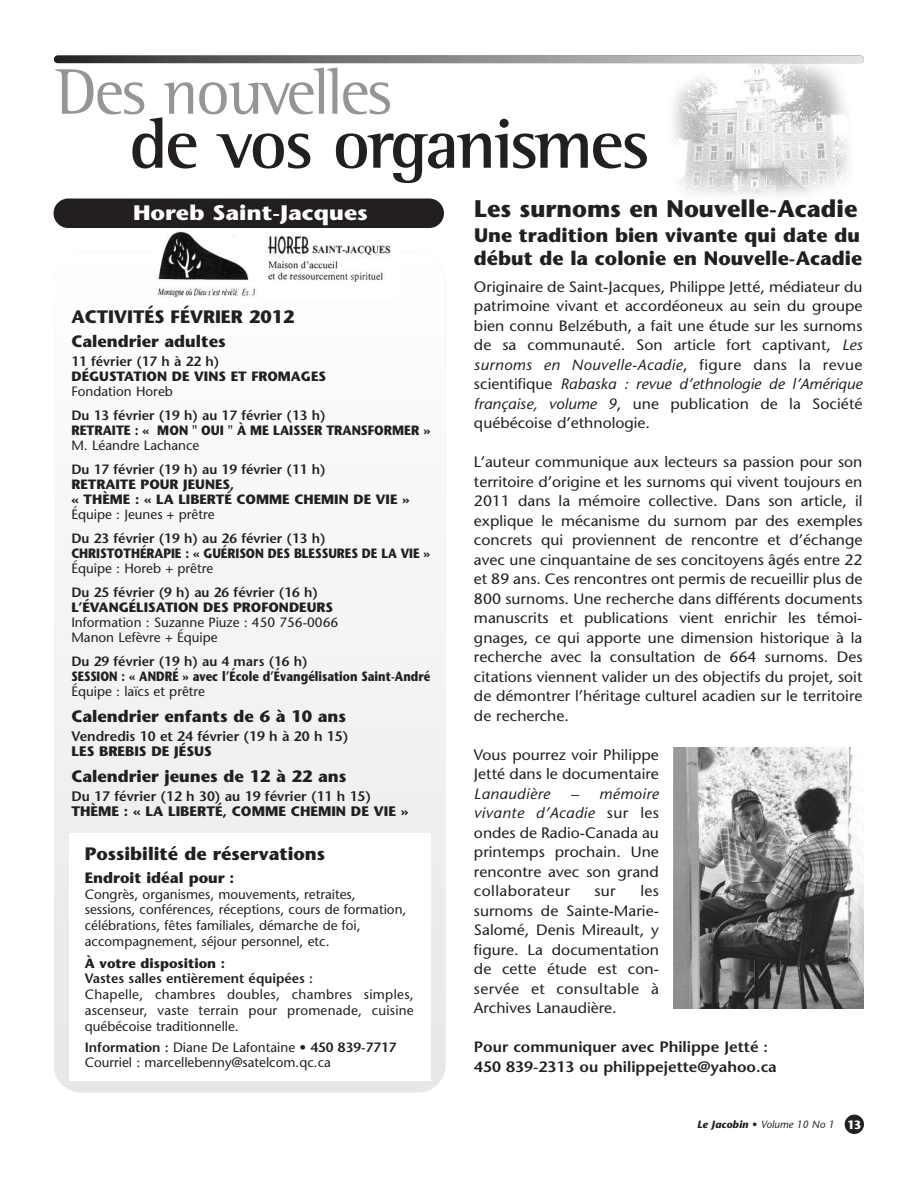
<style>
.page{position:relative;width:918px;height:1188px;background:#fff}
.page>*{position:absolute;margin:0;border:0;box-sizing:border-box;transform-origin:0 0}
.t1{font:700 72px "Rotis Semi Serif";letter-spacing:-.04em;color:#231f20}
.t2{font:66px "Rotis Semi Serif";letter-spacing:-.035em;color:#939598}
.t3{font:700 24px "Stone Sans";color:#231f20}
.t4{font:700 21px "Stone Sans";color:#fff;scale:1.1 1}
.t5{font:700 19.5px/22.5px "Stone Sans";color:#231f20}
.t6{font:700 18px "Stone Sans";color:#231f20}
.t7{font:700 16.5px "Stone Sans";color:#231f20}
.t8{font:15px/19.5px "Stone Sans";color:#231f20;text-align:justify;scale:1.05 1}
.t9{font:600 15px/19.5px "Stone Sans";color:#231f20;scale:1.05 1}
.t10{font:700 15px "Stone Sans";color:#231f20}
.t11{font:italic 15px "Stone Sans";letter-spacing:.025em;color:#231f20;scale:1.05 1}
.t12{font:600 13.8px "Stone Sans";color:#231f20}
.t13{font:700 13.8px "Stone Sans";color:#231f20}
.t14{font:13.5px/15.8px "Stone Sans";color:#231f20}
.t15{font:600 13.5px "Stone Sans";color:#231f20}
.t16{font:700 13.5px/15px "Stone Sans";color:#231f20}
.t17{font:700 13.5px "Stone Sans";color:#231f20;scale:.84 1}
.t18{font:700 13.5px "Stone Sans";color:#231f20;scale:.88 1}
.t19{font:700 13.5px "Stone Sans";color:#231f20;scale:.92 1}
.t20{font:italic 10.5px "Stone Sans";color:#231f20}
.s1{font-style:italic}
.s2{font-weight:600}
.s3{font-weight:700}
.s4{font-weight:700;font-style:normal;font-size:12px;color:#fff}
</style>
<div class="page">
<div style="left:845px;top:1115px;width:19px;height:19px;background:#231f20;border-radius:50%"></div>
<img style="left:654px;top:55px;width:202px;height:141px">
<svg style="left:54px;top:56px;width:810px;height:7px;background:#88888b"></svg>
<img style="left:674px;top:748px;width:190px;height:261px">
<div style="left:54px;top:199px;width:390px;height:29px;background:#231f20;border-radius:15px"></div>
<div style="left:54px;top:253px;width:391px;height:839px;background:#f5f5f6;border-radius:27px"></div>
<img style="left:158px;top:231px;width:234px;height:66px">
<div style="left:69px;top:833px;width:361px;height:248px;background:#fff"></div>
<h2 class="t2" style="left:56px;top:69px;width:338px">Des nouvelles</h2>
<h1 class="t1" style="left:129px;top:119px;width:522px">de vos organismes</h1>
<h3 class="t3" style="left:474px;top:199px;width:385px">Les surnoms en Nouvelle-Acadie</h3>
<h3 class="t5" style="left:474px;top:226px;width:390px">Une tradition bien vivante qui date du début de la colonie en Nouvelle-Acadie</h3>
<p class="t8" style="left:474px;top:278px;width:372px">Originaire de Saint-Jacques, Philippe Jetté, médiateur du patrimoine vivant et accordéoneux au sein du groupe bien connu Belzébuth, a fait une étude sur les surnoms de sa communauté. Son article fort captivant, <span class="s1">Les surnoms en Nouvelle-Acadie</span>, figure dans la revue scientifique <span class="s1">Rabaska : revue d’ethnologie de l’Amérique française, volume 9</span>, une publication de la Société québécoise d’ethnologie.</p>
<p class="t8" style="left:474px;top:454px;width:372px">L’auteur communique aux lecteurs sa passion pour son territoire d’origine et les surnoms qui vivent toujours en 2011 dans la mémoire collective. Dans son article, il explique le mécanisme du surnom par des exemples concrets qui proviennent de rencontre et d’échange avec une cinquantaine de ses concitoyens âgés entre 22 et 89 ans. Ces rencontres ont permis de recueillir plus de 800 surnoms. Une recherche dans différents documents manuscrits et publications vient enrichir les témoi&shy;gnages, ce qui apporte une dimension historique à la recherche avec la consultation de 664 surnoms. Des citations viennent valider un des objectifs du projet, soit de démontrer l’héritage culturel acadien sur le territoire de recherche.</p>
<p class="t8" style="left:474px;top:746px;width:178px">Vous pourrez voir Philippe<br>Jetté dans le documentaire</p>
<p class="t11" style="left:474px;top:788px;width:74px">Lanaudière</p>
<h3 class="t4" style="left:133px;top:205px;width:215px">Horeb Saint-Jacques</h3>
<p class="t6" style="left:71px;top:310px;width:225px">ACTIVITÉS FÉVRIER 2012</p>
<p class="t7" style="left:71px;top:335px;width:156px">Calendrier adultes</p>
<p class="t15" style="left:71px;top:356px;width:149px">11 février (17 h à 22 h)</p>
<p class="t16" style="left:71px;top:370px;width:256px">DÉGUSTATION DE VINS ET FROMAGES</p>
<p class="t14" style="left:71px;top:385px;width:103px">Fondation Horeb</p>
<p class="t15" style="left:71px;top:410px;width:256px">Du 13 février (19 h) au 17 février (13 h)</p>
<p class="t19" style="left:71px;top:425px;width:392px">RETRAITE : « MON " OUI " À ME LAISSER TRANSFORMER »</p>
<p class="t14" style="left:71px;top:439px;width:130px">M. Léandre Lachance</p>
<p class="t15" style="left:71px;top:464px;width:256px">Du 17 février (19 h) au 19 février (11 h)</p>
<p class="t16" style="left:71px;top:478px;width:340px">RETRAITE POUR JEUNES,<br>« THÈME : « LA LIBERTÉ COMME CHEMIN DE VIE »</p>
<p class="t14" style="left:71px;top:508px;width:145px">Équipe : Jeunes + prêtre</p>
<p class="t15" style="left:71px;top:533px;width:256px">Du 23 février (19 h) au 26 février (13 h)</p>
<p class="t18" style="left:71px;top:548px;width:409px">CHRISTOTHÉRAPIE : « GUÉRISON DES BLESSURES DE LA VIE »</p>
<p class="t14" style="left:71px;top:562px;width:143px">Équipe : Horeb + prêtre</p>
<p class="t15" style="left:71px;top:587px;width:248px">Du 25 février (9 h) au 26 février (16 h)</p>
<p class="t16" style="left:71px;top:601px;width:263px">L’ÉVANGÉLISATION DES PROFONDEURS</p>
<p class="t14" style="left:71px;top:616px;width:268px;line-height:15px">Information : Suzanne Piuze : 450 756-0066<br>Manon Lefèvre + Équipe</p>
<p class="t15" style="left:71px;top:656px;width:238px">Du 29 février (19 h) au 4 mars (16 h)</p>
<p class="t17" style="left:71px;top:671px;width:429px">SESSION : « ANDRÉ » avec l’École d’Évangélisation Saint-André</p>
<p class="t14" style="left:71px;top:685px;width:135px">Équipe : laïcs et prêtre</p>
<p class="t7" style="left:71px;top:710px;width:276px">Calendrier enfants de 6 à 10 ans</p>
<p class="t12" style="left:71px;top:731px;width:278px">Vendredis 10 et 24 février (19 h à 20 h 15)</p>
<p class="t13" style="left:71px;top:746px;width:142px">LES BREBIS DE JÉSUS</p>
<p class="t7" style="left:71px;top:770px;width:277px">Calendrier jeunes de 12 à 22 ans</p>
<p class="t12" style="left:71px;top:791px;width:301px">Du 17 février (12 h 30) au 19 février (11 h 15)</p>
<p class="t13" style="left:71px;top:806px;width:339px">THÈME : « LA LIBERTÉ, COMME CHEMIN DE VIE »</p>
<p class="t8" style="left:474px;top:785px;width:178px;text-indent:97px"><span class="s1">– mémoire vivante d’Acadie</span> sur les ondes de Radio-Canada au printemps prochain. Une rencontre avec son grand collaborateur</p>
<p class="t6" style="left:85px;top:847px;width:242px">Possibilité de réservations</p>
<p class="t10" style="left:85px;top:872px;width:151px">Endroit idéal pour :</p>
<p class="t14" style="left:85px;top:887px;width:323px">Congrès, organismes, mouvements, retraites, sessions, conférences, réceptions, cours de formation, célébrations, fêtes familiales, démarche de foi, accompagnement, séjour personnel, etc.</p>
<p class="t16" style="left:85px;top:958px;width:142px">À votre disposition :</p>
<p class="t15" style="left:85px;top:973px;width:230px">Vastes salles entièrement équipées :</p>
<p class="t14" style="left:85px;top:988px;width:330px;text-align:justify">Chapelle, chambres doubles, chambres simples, ascenseur, vaste terrain pour promenade, cuisine québécoise traditionnelle.</p>
<p class="t14" style="left:85px;top:1041px;width:313px;line-height:15px"><span class="s2">Information :</span> Diane De Lafontaine • <span class="s2">450 839-7717<br></span>Courriel : marcellebenny@satelcom.qc.ca</p>
<p class="t8" style="left:474px;top:883px;width:178px;text-indent:166px">les surnoms de Sainte-Marie-Salomé, Denis Mireault, y figure. La documentation de cette étude est con&shy;servée et consultable à Archives Lanaudière.</p>
<p class="t9" style="left:474px;top:1039px;width:290px">Pour communiquer avec Philippe Jetté :<br>450 839-2313 ou philippejette@yahoo.ca</p>
<p class="t8" style="left:594px;top:883px;width:22px">sur</p>
<p class="t20" style="left:697px;top:1121px;width:166px"><span class="s3">Le Jacobin •</span> Volume 10 No 1 <span class="s4">13</span></p>
</div>
